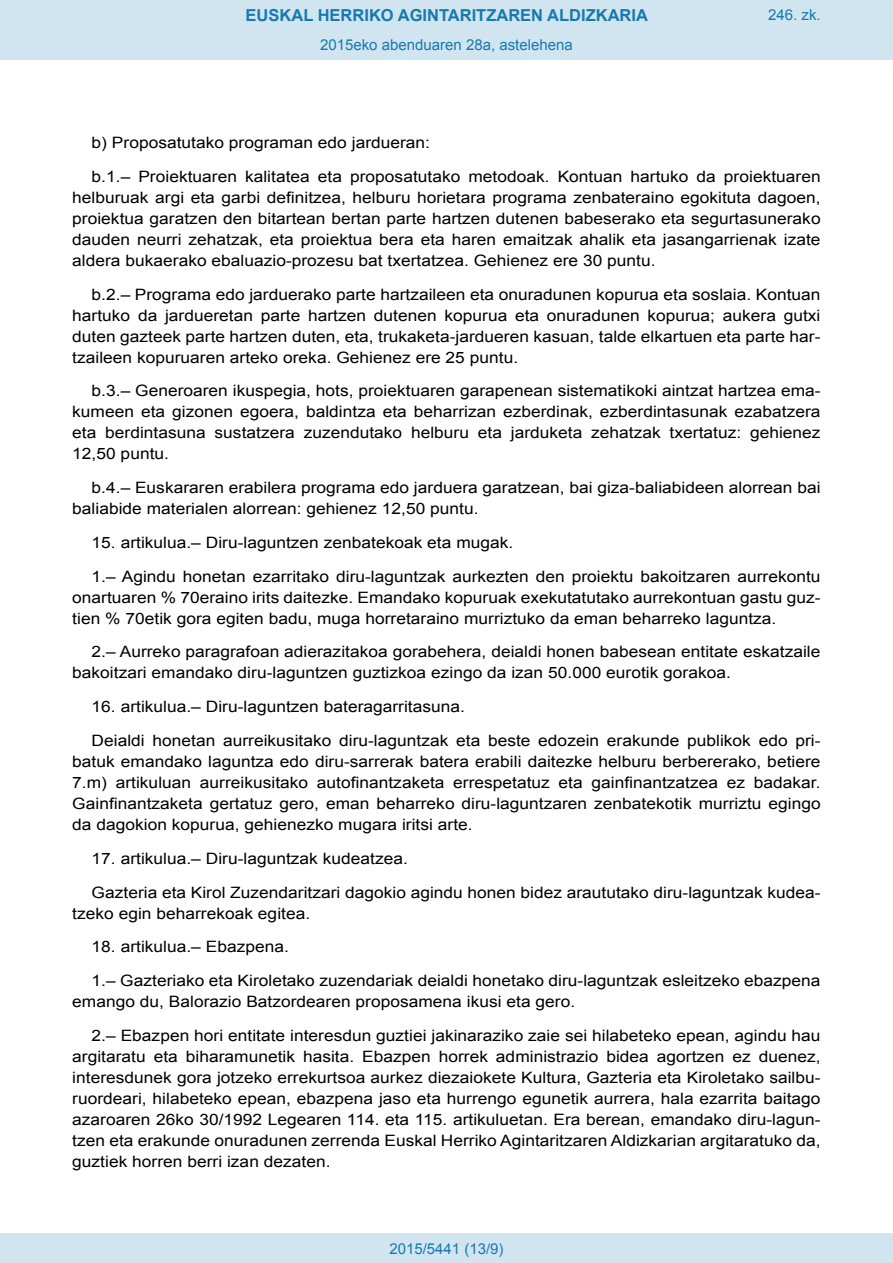
<style>
.page{position:relative;width:893px;height:1263px;background:#fff}
.page>*{position:absolute;margin:0;border:0;box-sizing:border-box;transform-origin:0 0}
.t1{font:700 16.5px "Arial";color:#1879ad}
.BOPVDetalle{font:15.6px/21px "Arial";color:#000;text-align:justify;scale:1.11 1}
.Paginacion_Centro{font:15px "Arial";color:#1879ad}
</style>
<div class="page">
<div style="left:0;top:0;width:893px;height:60px;background:#d0e5f0"></div>
<div style="left:0;top:1233px;width:893px;height:30px;background:#d0e5f0"></div>
<p class="t1" style="left:246px;top:4px;width:404px">EUSKAL HERRIKO AGINTARITZAREN ALDIZKARIA</p>
<p class="Paginacion_Centro" style="left:320px;top:35px;width:254px">2015eko abenduaren 28a, astelehena</p>
<p class="Paginacion_Centro" style="left:768px;top:5px;width:54px">246. zk.</p>
<p class="BOPVDetalle" style="left:92px;top:132px;width:306px">b) Proposatutako programan edo jardueran:</p>
<p class="BOPVDetalle" style="left:72px;top:166px;width:676px;text-indent:19px">b.1.– Proiektuaren kalitatea eta proposatutako metodoak. Kontuan hartuko da proiektuaren helburuak argi eta garbi definitzea, helburu horietara programa zenbateraino egokituta dagoen, proiektua garatzen den bitartean bertan parte hartzen dutenen babeserako eta segurtasunerako dauden neurri zehatzak, eta proiektua bera eta haren emaitzak ahalik eta jasangarrienak izate aldera bukaerako ebaluazio-prozesu bat txertatzea. Gehienez ere 30 puntu.</p>
<p class="BOPVDetalle" style="left:72px;top:284px;width:676px;text-indent:19px">b.2.– Programa edo jarduerako parte hartzaileen eta onuradunen kopurua eta soslaia. Kontuan hartuko da jardueretan parte hartzen dutenen kopurua eta onuradunen kopurua; aukera gutxi duten gazteek parte hartzen duten, eta, trukaketa-jardueren kasuan, talde elkartuen eta parte har&shy;tzaileen kopuruaren arteko oreka. Gehienez ere 25 puntu.</p>
<p class="BOPVDetalle" style="left:72px;top:381px;width:676px;text-indent:19px">b.3.– Generoaren ikuspegia, hots, proiektuaren garapenean sistematikoki aintzat hartzea ema&shy;kumeen eta gizonen egoera, baldintza eta beharrizan ezberdinak, ezberdintasunak ezabatzera eta berdintasuna sustatzera zuzendutako helburu eta jarduketa zehatzak txertatuz: gehienez 12,50 puntu.</p>
<p class="BOPVDetalle" style="left:72px;top:477px;width:676px;text-indent:19px">b.4.– Euskararen erabilera programa edo jarduera garatzean, bai giza-baliabideen alorrean bai baliabide materialen alorrean: gehienez 12,50 puntu.</p>
<p class="BOPVDetalle" style="left:92px;top:532px;width:381px">15. artikulua.– Diru-laguntzen zenbatekoak eta mugak.</p>
<p class="BOPVDetalle" style="left:72px;top:566px;width:676px;text-indent:19px">1.– Agindu honetan ezarritako diru-laguntzak aurkezten den proiektu bakoitzaren aurrekontu onartuaren % 70eraino irits daitezke. Emandako kopuruak exekutatutako aurrekontuan gastu guz&shy;tien % 70etik gora egiten badu, muga horretaraino murriztuko da eman beharreko laguntza.</p>
<p class="BOPVDetalle" style="left:72px;top:642px;width:676px;text-indent:19px">2.– Aurreko paragrafoan adierazitakoa gorabehera, deialdi honen babesean entitate eskatzaile bakoitzari emandako diru-laguntzen guztizkoa ezingo da izan 50.000 eurotik gorakoa.</p>
<p class="BOPVDetalle" style="left:92px;top:696px;width:338px">16. artikulua.– Diru-laguntzen bateragarritasuna.</p>
<p class="BOPVDetalle" style="left:72px;top:730px;width:676px;text-indent:19px">Deialdi honetan aurreikusitako diru-laguntzak eta beste edozein erakunde publikok edo pri&shy;batuk emandako laguntza edo diru-sarrerak batera erabili daitezke helburu berbererako, betiere 7.m) artikuluan aurreikusitako autofinantzaketa errespetatuz eta gainfinantzatzea ez badakar.<br>Gainfinantzaketa gertatuz gero, eman beharreko diru-laguntzaren zenbatekotik murriztu egingo da dagokion kopurua, gehienezko mugara iritsi arte.</p>
<p class="BOPVDetalle" style="left:92px;top:848px;width:286px">17. artikulua.– Diru-laguntzak kudeatzea.</p>
<p class="BOPVDetalle" style="left:72px;top:882px;width:676px;text-indent:19px">Gazteria eta Kirol Zuzendaritzari dagokio agindu honen bidez araututako diru-laguntzak kudea&shy;tzeko egin beharrekoak egitea.</p>
<p class="BOPVDetalle" style="left:92px;top:936px;width:179px">18. artikulua.– Ebazpena.</p>
<p class="BOPVDetalle" style="left:72px;top:970px;width:676px;text-indent:19px">1.– Gazteriako eta Kiroletako zuzendariak deialdi honetako diru-laguntzak esleitzeko ebazpena emango du, Balorazio Batzordearen proposamena ikusi eta gero.</p>
<p class="BOPVDetalle" style="left:72px;top:1025px;width:676px;text-indent:19px">2.– Ebazpen hori entitate interesdun guztiei jakinaraziko zaie sei hilabeteko epean, agindu hau argitaratu eta biharamunetik hasita. Ebazpen horrek administrazio bidea agortzen ez duenez, interesdunek gora jotzeko errekurtsoa aurkez diezaiokete Kultura, Gazteria eta Kiroletako sailbu&shy;ruordeari, hilabeteko epean, ebazpena jaso eta hurrengo egunetik aurrera, hala ezarrita baitago azaroaren 26ko 30/1992 Legearen 114. eta 115. artikuluetan. Era berean, emandako diru-lagun&shy;tzen eta erakunde onuradunen zerrenda Euskal Herriko Agintaritzaren Aldizkarian argitaratuko da, guztiek horren berri izan dezaten.</p>
<p class="Paginacion_Centro" style="left:389px;top:1238px;width:116px">2015/5441 (13/9)</p>
</div>
